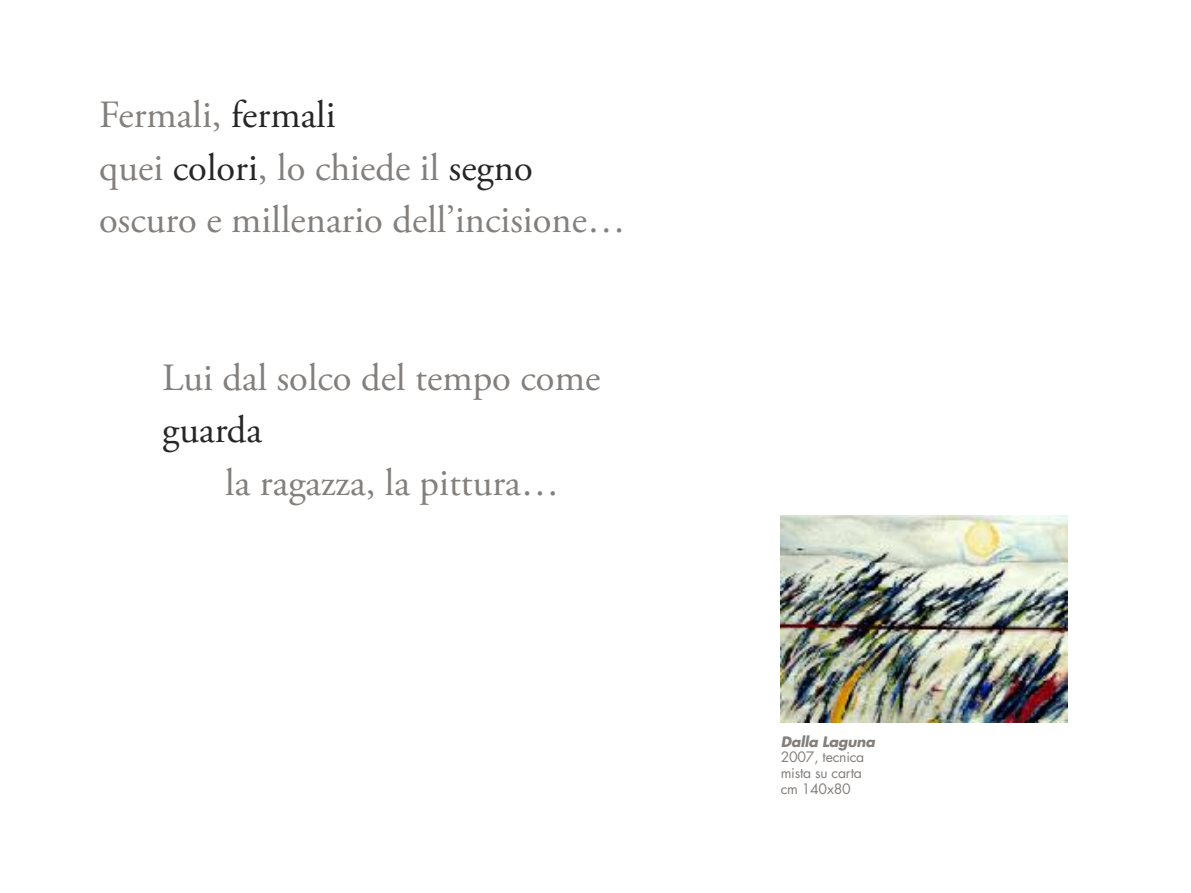
<style>
.page{position:relative;width:1191px;height:893px;background:#fff}
.page>*{position:absolute;margin:0;border:0;box-sizing:border-box;transform-origin:0 0}
.t1{font:38.5px/52.5px "Adobe Garamond Pro";color:#837f7c}
.t2{font:38.5px "Adobe Garamond Pro";color:#272627}
.t3{font:14px/15.8px "Futura";letter-spacing:-.015em;color:#837f7c}
.t4{font:italic 700 14px "Futura";letter-spacing:-.015em;color:#837f7c}
.s1{color:#272627}
</style>
<div class="page">
<img style="left:780px;top:516px;width:287px;height:206px">
<p class="t1" style="left:99px;top:92px;width:528px">Fermali, <span class="s1">fermali<br></span>quei <span class="s1">colori</span>, lo chiede il <span class="s1">segno </span>oscuro e millenario dell’incisione…</p>
<p class="t1" style="left:162px;top:355px;width:439px">Lui dal solco del tempo come</p>
<p class="t2" style="left:162px;top:415px;width:101px">guarda</p>
<p class="t1" style="left:225px;top:460px;width:335px">la ragazza, la pittura…</p>
<p class="t4" style="left:780px;top:735px;width:96px">Dalla Laguna</p>
<p class="t3" style="left:780px;top:750px;width:85px">2007, tecnica mista su carta cm 140x80</p>
</div>
